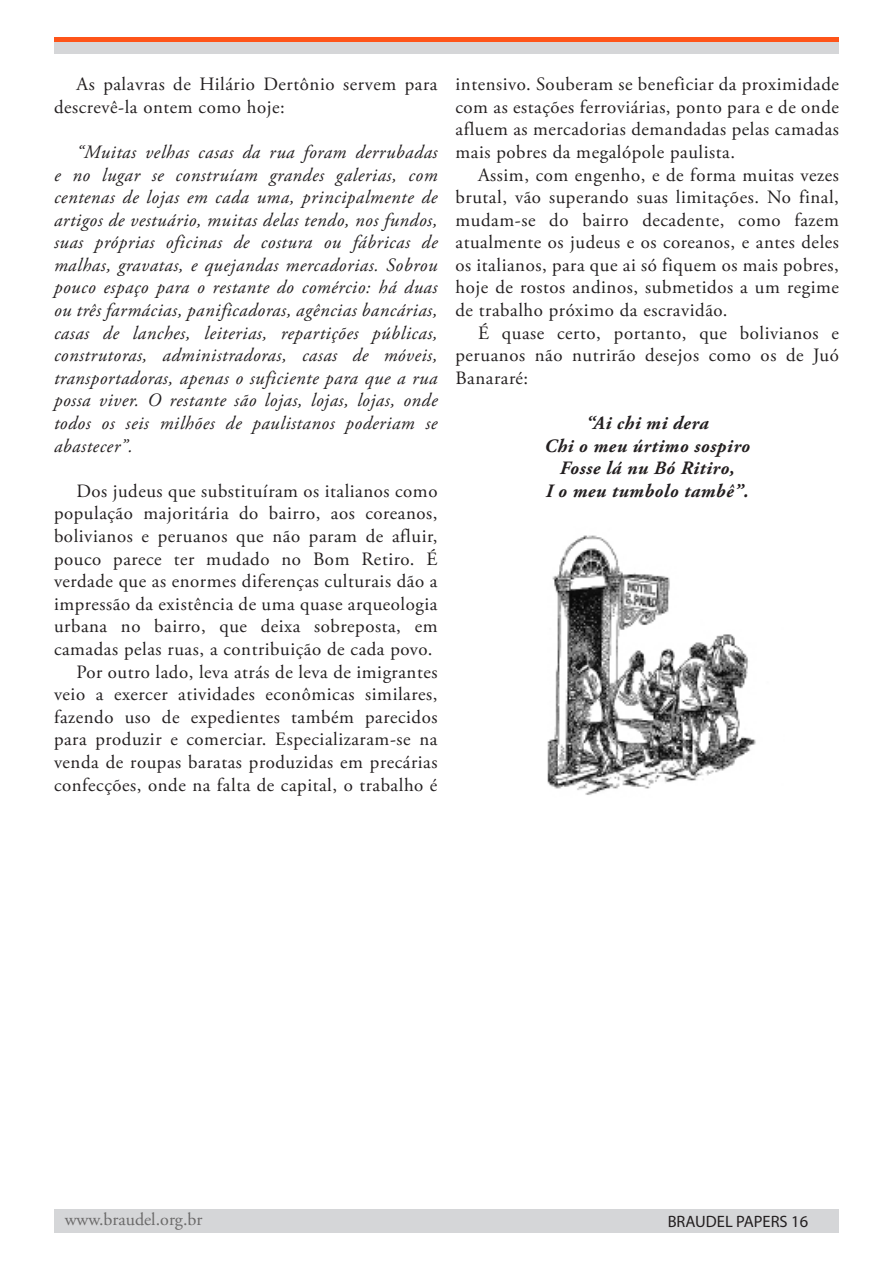
<style>
.page{position:relative;width:893px;height:1263px;background:#fff}
.page>*{position:absolute;margin:0;border:0;box-sizing:border-box;transform-origin:0 0}
.t1{font:18.9px/22.6px "Adobe Garamond Pro";letter-spacing:.03em;color:#231f20;text-align:justify}
.t2{font:italic 18.9px/22.6px "Adobe Garamond Pro";letter-spacing:.03em;color:#231f20;text-align:justify}
.t3{font:italic 700 18.9px "Adobe Garamond Pro";letter-spacing:.03em;color:#231f20}
.t4{font:18px "Adobe Garamond Pro";color:#6b6a6a}
.t5{font:16.5px "Myriad Pro";color:#231f20}
</style>
<div class="page">
<div style="left:54px;top:1209px;width:785px;height:24px;background:#d5d6d8"></div>
<hr style="left:54px;top:38px;width:785px;height:4px;background:#fe5419">
<div style="left:54px;top:42px;width:785px;height:12px;background:#d5d6d8"></div>
<img style="left:547px;top:535px;width:209px;height:260px">
<p class="t1" style="left:54px;top:74px;width:385px;text-indent:22px">As palavras de Hilário Dertônio servem para descrevê-la ontem como hoje:</p>
<p class="t2" style="left:54px;top:141px;width:385px;text-indent:22px">“Muitas velhas casas da rua foram derrubadas e no lugar se construíam grandes galerias, com centenas de lojas em cada uma, principalmente de artigos de vestuário, muitas delas tendo, nos fundos, suas próprias oficinas de costura ou fábricas de malhas, gravatas, e quejandas mercadorias. Sobrou pouco espaço para o restante do comércio: há duas ou três farmácias, panificadoras, agências bancárias, casas de lanches, leiterias, repartições públicas, construtoras, administradoras, casas de móveis, transportadoras, apenas o suficiente para que a rua possa viver. O restante são lojas, lojas, lojas, onde todos os seis milhões de paulistanos poderiam se abastecer”.</p>
<p class="t1" style="left:54px;top:480px;width:385px;text-indent:22px">Dos judeus que substituíram os italianos como população majoritária do bairro, aos coreanos, bolivianos e peruanos que não param de afluir, pouco parece ter mudado no Bom Retiro. É verdade que as enormes diferenças culturais dão a impressão da existência de uma quase arqueologia urbana no bairro, que deixa sobreposta, em camadas pelas ruas, a contribuição de cada povo.</p>
<p class="t1" style="left:54px;top:661px;width:385px;text-indent:22px">Por outro lado, leva atrás de leva de imigrantes veio a exercer atividades econômicas similares, fazendo uso de expedientes também parecidos para produzir e comerciar. Especializaram-se na venda de roupas baratas produzidas em precárias confecções, onde na falta de capital, o trabalho é</p>
<p class="t1" style="left:455px;top:74px;width:385px">intensivo. Souberam se beneficiar da proximidade com as estações ferroviárias, ponto para e de onde afluem as mercadorias demandadas pelas camadas mais pobres da megalópole paulista.</p>
<p class="t1" style="left:455px;top:164px;width:385px;text-indent:22px">Assim, com engenho, e de forma muitas vezes brutal, vão superando suas limitações. No final, mudam-se do bairro decadente, como fazem atualmente os judeus e os coreanos, e antes deles os italianos, para que ai só fiquem os mais pobres, hoje de rostos andinos, submetidos a um regime de trabalho próximo da escravidão.</p>
<p class="t1" style="left:455px;top:322px;width:385px;text-indent:22px">É quase certo, portanto, que bolivianos e peruanos não nutrirão desejos como os de Juó Banararé:</p>
<p class="t3" style="left:586px;top:412px;width:124px">“Ai chi mi dera</p>
<p class="t3" style="left:544px;top:435px;width:207px">Chi o meu úrtimo sospiro</p>
<p class="t3" style="left:560px;top:457px;width:176px">Fosse lá nu Bó Ritiro,</p>
<p class="t3" style="left:546px;top:480px;width:205px">I o meu tumbolo tambê”.</p>
<p class="t4" style="left:65px;top:1208px;width:139px">www.braudel.org.br</p>
<p class="t5" style="left:668px;top:1211px;width:142px">BRAUDEL PAPERS 16</p>
</div>
